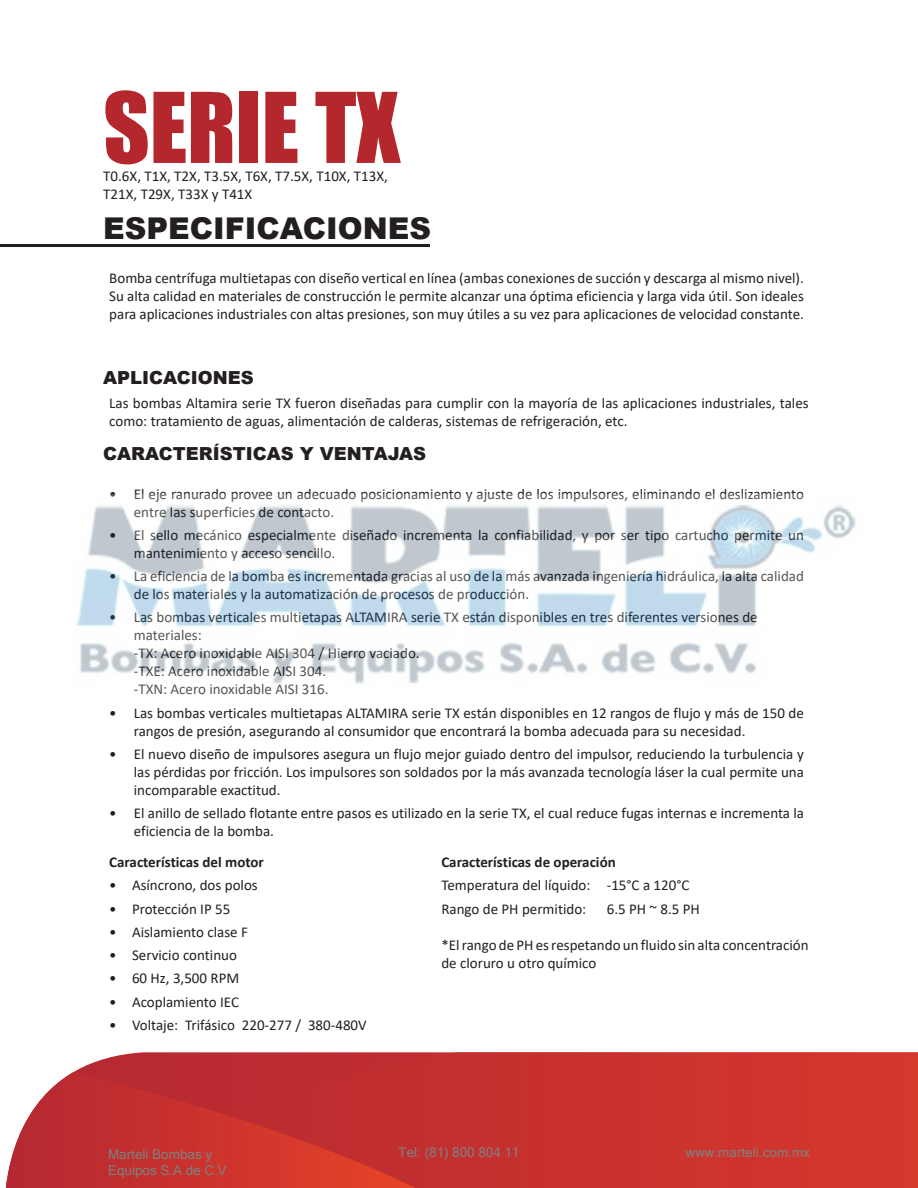
<style>
.page{position:relative;width:918px;height:1188px;background:#fff}
.page>*{position:absolute;margin:0;border:0;box-sizing:border-box;transform-origin:0 0}
.t1{font:90px "Impact";color:#b3272d}
.t2{font:900 30px "Arial";color:#241f1f}
.t3{font:900 18px "Arial";color:#241f1f}
.t4{font:15px/18px "Calibri";color:#241f1f}
.t5{font:700 15px "Calibri";color:#241f1f}
.t6{font:13.5px/16.2px "Microsoft Sans Serif";color:#808080}
</style>
<div class="page">
<hr style="left:0;top:244px;width:429px;height:3px;background:#241f1f">
<svg style="left:73px;top:1052px;width:845px;height:136px;background:#ca342f"></svg>
<svg style="left:6px;top:1072px;width:410px;height:116px;background:#c63939"></svg>
<img style="left:76px;top:504px;width:780px;height:180px">
<h1 class="t1" style="left:103px;top:58px;width:298px">SERIE TX</h1>
<p class="t4" style="left:103px;top:167px;width:286px">T0.6X, T1X, T2X, T3.5X, T6X, T7.5X, T10X, T13X,<br>T21X, T29X, T33X y T41X</p>
<h2 class="t2" style="left:103px;top:207px;width:329px">ESPECIFICACIONES</h2>
<p class="t4" style="left:109px;top:269px;width:696px;text-align:justify">Bomba centrífuga multietapas con diseño vertical en línea (ambas conexiones de succión y descarga al mismo nivel).<br>Su alta calidad en materiales de construcción le permite alcanzar una óptima eficiencia y larga vida útil. Son ideales para aplicaciones industriales con altas presiones, son muy útiles a su vez para aplicaciones de velocidad constante.</p>
<p class="t3" style="left:103px;top:365px;width:152px">APLICACIONES</p>
<p class="t4" style="left:109px;top:394px;width:701px">Las bombas Altamira serie TX fueron diseñadas para cumplir con la mayoría de las aplicaciones industriales, tales como: tratamiento de aguas, alimentación de calderas, sistemas de refrigeración, etc.</p>
<p class="t3" style="left:103px;top:441px;width:325px">CARACTERÍSTICAS Y VENTAJAS</p>
<p class="t4" style="left:134px;top:484px;width:672px;text-indent:-25px">• El eje ranurado provee un adecuado posicionamiento y ajuste de los impulsores, eliminando el deslizamiento entre las superficies de contacto.</p>
<p class="t4" style="left:134px;top:525px;width:672px;text-indent:-25px">• El sello mecánico especialmente diseñado incrementa la confiabilidad, y por ser tipo cartucho permite un mantenimiento y acceso sencillo.</p>
<p class="t4" style="left:134px;top:567px;width:672px;text-indent:-25px">• La eficiencia de la bomba es incrementada gracias al uso de la más avanzada ingeniería hidráulica, la alta calidad de los materiales y la automatización de procesos de producción.</p>
<p class="t4" style="left:134px;top:608px;width:625px;text-indent:-25px">• Las bombas verticales multietapas ALTAMIRA serie TX están disponibles en tres diferentes versiones de materiales:<br>-TX: Acero inoxidable AISI 304 / Hierro vaciado.<br>-TXE: Acero inoxidable AISI 304.<br>-TXN: Acero inoxidable AISI 316.</p>
<p class="t4" style="left:134px;top:703px;width:672px;text-indent:-25px">• Las bombas verticales multietapas ALTAMIRA serie TX están disponibles en 12 rangos de flujo y más de 150 de rangos de presión, asegurando al consumidor que encontrará la bomba adecuada para su necesidad.</p>
<p class="t4" style="left:134px;top:744px;width:672px;text-align:justify;text-indent:-25px">• El nuevo diseño de impulsores asegura un flujo mejor guiado dentro del impulsor, reduciendo la turbulencia y las pérdidas por fricción. Los impulsores son soldados por la más avanzada tecnología láser la cual permite una incomparable exactitud.</p>
<p class="t4" style="left:134px;top:804px;width:672px;text-indent:-25px">• El anillo de sellado flotante entre pasos es utilizado en la serie TX, el cual reduce fugas internas e incrementa la eficiencia de la bomba.</p>
<p class="t5" style="left:441px;top:851px;width:176px">Características de operación</p>
<p class="t4" style="left:441px;top:873px;width:250px;line-height:23.2px">Temperatura del líquido: -15°C a 120°C<br>Rango de PH permitido:</p>
<p class="t5" style="left:109px;top:851px;width:156px">Características del motor</p>
<p class="t4" style="left:109px;top:876px;width:150px">• Asíncrono, dos polos</p>
<p class="t4" style="left:109px;top:899px;width:123px">• Protección IP 55</p>
<p class="t4" style="left:109px;top:922px;width:140px">• Aislamiento clase F</p>
<p class="t4" style="left:109px;top:946px;width:129px">• Servicio continuo</p>
<p class="t4" style="left:109px;top:969px;width:132px">• 60 Hz, 3,500 RPM</p>
<p class="t4" style="left:109px;top:992px;width:131px">• Acoplamiento IEC</p>
<p class="t4" style="left:109px;top:1015px;width:259px">• Voltaje: Trifásico 220-277 / 380-480V</p>
<p class="t4" style="left:607px;top:899px;width:95px">6.5 PH ~ 8.5 PH</p>
<p class="t4" style="left:441px;top:936px;width:369px">*El rango de PH es respetando un fluido sin alta concentración de cloruro u otro químico</p>
<p class="t6" style="left:108px;top:1146px;width:120px">Marteli Bombas y<br>Equipos S.A de C.V</p>
<p class="t6" style="left:398px;top:1144px;width:122px">Tel: (81) 800 804 11</p>
<p class="t6" style="left:685px;top:1144px;width:126px">www.marteli.com.mx</p>
</div>
